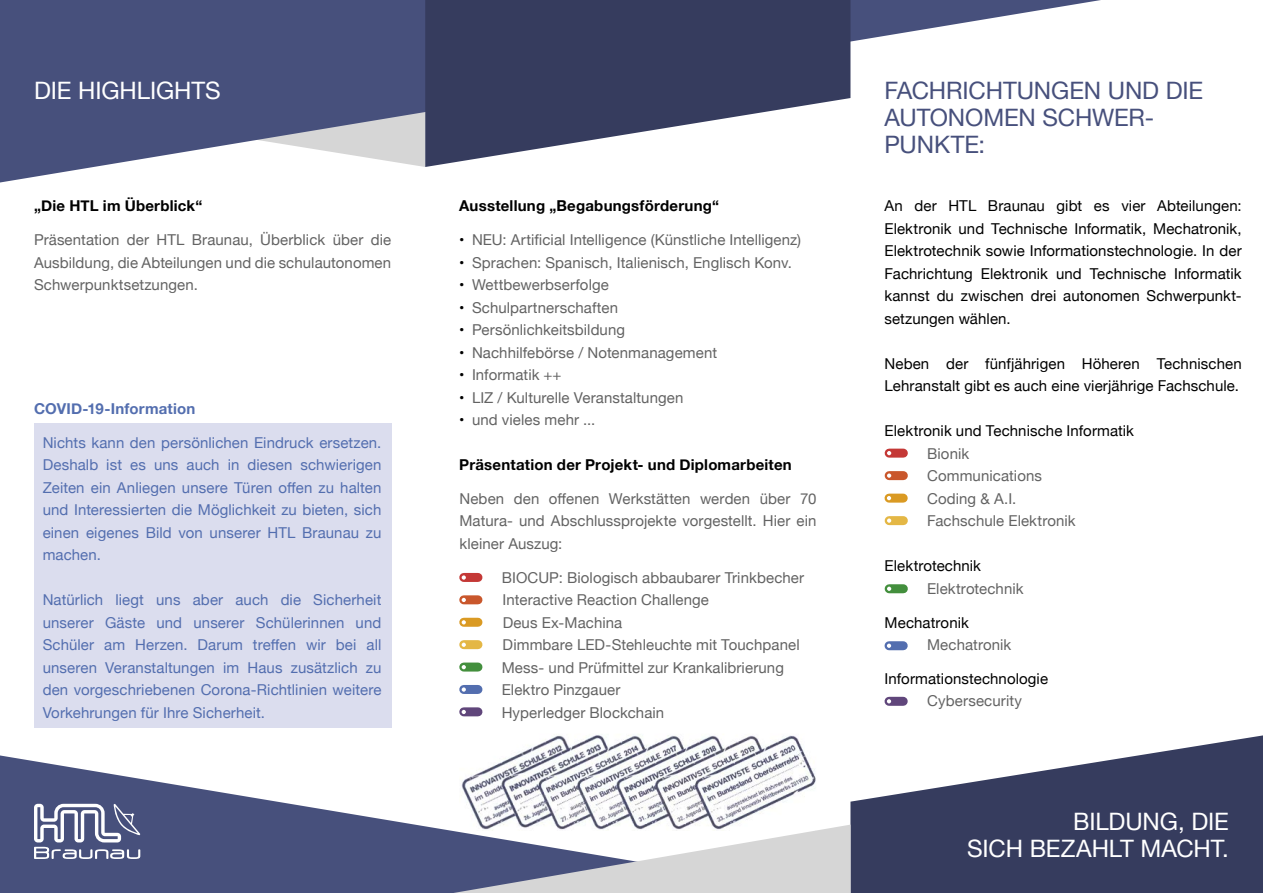
<style>
.page{position:relative;width:1263px;height:893px;background:#fff}
.page>*{position:absolute;margin:0;border:0;box-sizing:border-box;transform-origin:0 0}
.t1{font:24px/27px "Helvetica Neue";letter-spacing:-.005em;color:#47507c}
.t2{font:24px/27px "Helvetica Neue";letter-spacing:-.005em;color:#fff;text-align:right}
.t3{font:15px/22.5px "Helvetica Neue";letter-spacing:.005em;color:#636363}
.t4{font:15px/22.5px "Helvetica Neue";letter-spacing:.005em;color:#536eaf;text-align:justify}
.t5{font:15px/22.5px "Helvetica Neue";letter-spacing:.005em;color:#000;text-align:justify}
.t6{font:700 15px "Helvetica Neue";letter-spacing:.015em;color:#000}
.t7{font:700 15px "Helvetica Neue";letter-spacing:.01em;color:#536eaf}
.s1{color:#000}
</style>
<div class="page">
<svg style="left:0;top:0;width:1101px;height:182px;fill:#47507c"></svg>
<svg style="left:425px;top:0;width:425px;height:167px;fill:#363c5e"></svg>
<svg style="left:0;top:755px;width:453px;height:138px;fill:#47507c"></svg>
<svg style="left:850px;top:735px;width:413px;height:158px;fill:#363c5e"></svg>
<svg style="left:34px;top:804px;width:106px;height:55px"></svg>
<div style="left:889px;top:641px;width:14px;height:9px;background:#536eaf"></div>
<div style="left:889px;top:697px;width:14px;height:9px;background:#60467b"></div>
<svg style="left:887px;top:644px;width:4px;height:4px"></svg>
<svg style="left:887px;top:699px;width:4px;height:4px"></svg>
<div style="left:889px;top:584px;width:14px;height:9px;background:#438f3d"></div>
<svg style="left:887px;top:587px;width:4px;height:4px"></svg>
<div style="left:889px;top:449px;width:14px;height:9px;background:#c43836"></div>
<svg style="left:887px;top:451px;width:4px;height:4px"></svg>
<div style="left:889px;top:471px;width:14px;height:9px;background:#c9572c"></div>
<svg style="left:887px;top:473px;width:4px;height:5px"></svg>
<div style="left:889px;top:494px;width:14px;height:9px;background:#da9a23"></div>
<div style="left:889px;top:516px;width:14px;height:9px;background:#e4b745"></div>
<svg style="left:887px;top:518px;width:4px;height:5px"></svg>
<div style="left:464px;top:573px;width:14px;height:9px;background:#c43836"></div>
<svg style="left:462px;top:575px;width:4px;height:5px"></svg>
<div style="left:464px;top:595px;width:14px;height:9px;background:#c9572c"></div>
<div style="left:464px;top:618px;width:14px;height:9px;background:#da9a23"></div>
<div style="left:464px;top:663px;width:14px;height:9px;background:#438f3d"></div>
<div style="left:464px;top:685px;width:14px;height:9px;background:#536eaf"></div>
<svg style="left:462px;top:687px;width:4px;height:5px"></svg>
<div style="left:464px;top:707px;width:14px;height:9px;background:#60467b"></div>
<div style="left:464px;top:640px;width:14px;height:9px;background:#e4b745"></div>
<div style="left:34px;top:423px;width:357px;height:305px;background:#dbddee"></div>
<img style="left:461px;top:734px;width:355px;height:91px">
<svg style="left:453px;top:825px;width:397px;height:68px"></svg>
<h1 class="t2" style="left:34px;top:78px;width:188px">DIE HIGHLIGHTS</h1>
<p class="t6" style="left:34px;top:194px;width:170px">„Die HTL im Überblick“</p>
<p class="t6" style="left:459px;top:194px;width:261px">Ausstellung „Begabungsförderung“</p>
<p class="t3" style="left:34px;top:229px;width:359px;text-align:justify">Präsentation der HTL Braunau, Überblick über die Ausbildung, die Abteilungen und die schulautonomen Schwerpunktsetzungen.</p>
<p class="t3" style="left:459px;top:229px;width:343px"><span class="s1">•</span> NEU: Artificial Intelligence (Künstliche Intelligenz)</p>
<p class="t3" style="left:459px;top:252px;width:334px"><span class="s1">•</span> Sprachen: Spanisch, Italienisch, Englisch Konv.</p>
<p class="t3" style="left:459px;top:274px;width:151px"><span class="s1">•</span> Wettbewerbserfolge</p>
<p class="t3" style="left:459px;top:297px;width:160px"><span class="s1">•</span> Schulpartnerschaften</p>
<p class="t3" style="left:459px;top:319px;width:167px"><span class="s1">•</span> Persönlichkeitsbildung</p>
<p class="t3" style="left:459px;top:342px;width:259px"><span class="s1">•</span> Nachhilfebörse / Notenmanagement</p>
<p class="t3" style="left:459px;top:364px;width:104px"><span class="s1">•</span> Informatik ++</p>
<p class="t3" style="left:459px;top:387px;width:226px"><span class="s1">•</span> LIZ / Kulturelle Veranstaltungen</p>
<p class="t3" style="left:459px;top:409px;width:137px"><span class="s1">•</span> und vieles mehr ...</p>
<p class="t7" style="left:34px;top:397px;width:163px">COVID-19-Information</p>
<p class="t4" style="left:43px;top:432px;width:340px">Nichts kann den persönlichen Eindruck ersetzen.<br>Deshalb ist es uns auch in diesen schwierigen Zeiten ein Anliegen unsere Türen offen zu halten und Interessierten die Möglichkeit zu bieten, sich einen eigenes Bild von unserer HTL Braunau zu machen.</p>
<p class="t4" style="left:43px;top:589px;width:340px">Natürlich liegt uns aber auch die Sicherheit unserer Gäste und unserer Schülerinnen und Schüler am Herzen. Darum treffen wir bei all unseren Veranstaltungen im Haus zusätzlich zu den vorgeschriebenen Corona-Richtlinien weitere Vorkehrungen für Ihre Sicherheit.</p>
<p class="t6" style="left:459px;top:453px;width:334px">Präsentation der Projekt- und Diplomarbeiten</p>
<p class="t3" style="left:459px;top:488px;width:358px;text-align:justify">Neben den offenen Werkstätten werden über 70<br>Matura- und Abschlussprojekte vorgestellt. Hier ein kleiner Auszug:</p>
<p class="t3" style="left:502px;top:567px;width:304px">BIOCUP: Biologisch abbaubarer Trinkbecher</p>
<p class="t3" style="left:503px;top:589px;width:208px">Interactive Reaction Challenge</p>
<p class="t3" style="left:503px;top:612px;width:121px">Deus Ex-Machina</p>
<p class="t3" style="left:503px;top:634px;width:299px">Dimmbare LED-Stehleuchte mit Touchpanel</p>
<p class="t3" style="left:502px;top:657px;width:284px">Mess- und Prüfmittel zur Krankalibrierung<br>Elektro Pinzgauer<br>Hyperledger Blockchain</p>
<h1 class="t1" style="left:884px;top:78px;width:320px">FACHRICHTUNGEN UND DIE<br>AUTONOMEN SCHWER-<br>PUNKTE:</h1>
<p class="t5" style="left:884px;top:196px;width:359px">An der HTL Braunau gibt es vier Abteilungen:<br>Elektronik und Technische Informatik, Mechatronik, Elektrotechnik sowie Informationstechnologie. In der Fachrichtung Elektronik und Technische Informatik kannst du zwischen drei autonomen Schwerpunkt&shy;setzungen wählen.</p>
<p class="t5" style="left:884px;top:353px;width:359px">Neben der fünfjährigen Höheren Technischen<br>Lehranstalt gibt es auch eine vierjährige Fachschule.</p>
<p class="t5" style="left:885px;top:421px;width:251px">Elektronik und Technische Informatik</p>
<p class="t3" style="left:927px;top:443px;width:150px">Bionik<br>Communications<br>Coding &amp; A.I.<br>Fachschule Elektronik</p>
<p class="t5" style="left:885px;top:556px;width:98px">Elektrotechnik</p>
<p class="t3" style="left:927px;top:578px;width:98px">Elektrotechnik</p>
<p class="t5" style="left:885px;top:612px;width:86px">Mechatronik</p>
<p class="t3" style="left:927px;top:634px;width:86px">Mechatronik</p>
<p class="t5" style="left:885px;top:668px;width:165px">Informationstechnologie</p>
<p class="t3" style="left:927px;top:691px;width:96px">Cybersecurity</p>
<h1 class="t2" style="left:967px;top:809px;width:263px">BILDUNG, DIE<br>SICH BEZAHLT MACHT.</h1>
</div>
